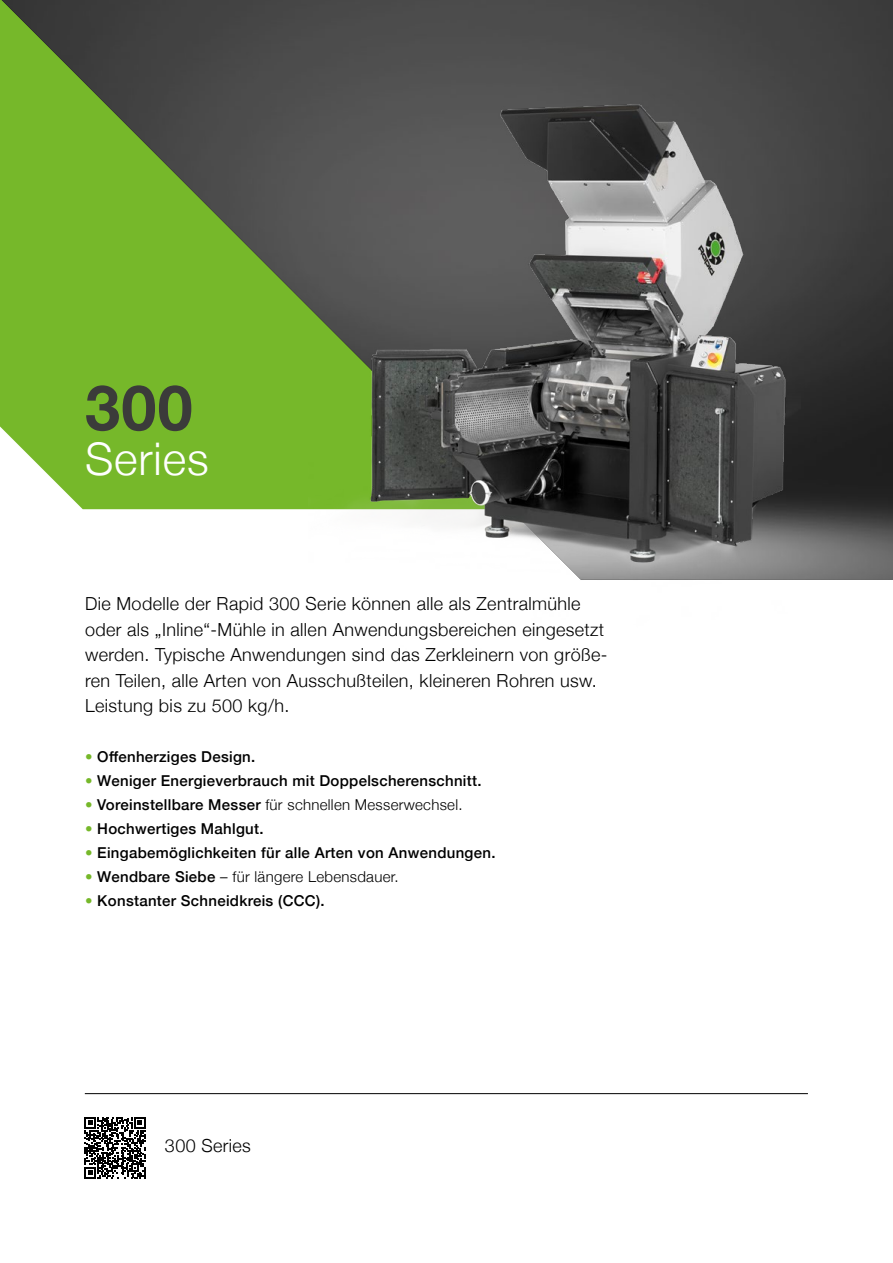
<style>
.page{position:relative;width:893px;height:1263px;background:#fff}
.page>*{position:absolute;margin:0;border:0;box-sizing:border-box;transform-origin:0 0}
.t1{font:700 63px "Helvetica Neue";color:#3b3b3a}
.t2{font:300 45px "Helvetica Neue";letter-spacing:.02em;color:#fff}
.t3{font:300 18px/25.5px "Helvetica Neue";letter-spacing:.02em;color:#000}
.t4{font:500 15px "Helvetica Neue";letter-spacing:.02em;color:#000}
.t5{font:300 15px "Helvetica Neue";letter-spacing:.02em;color:#000}
.s1{color:#76b82a}
.s2{font-weight:500;color:#76b82a}
.s3{font-weight:500}
</style>
<div class="page">
<svg style="left:84px;top:1117px;width:62px;height:61px"></svg>
<hr style="left:85px;top:1093px;width:723px;height:1px;background:#000">
<img style="left:2px;top:0;width:891px;height:580px">
<img style="left:309px;top:0;width:492px;height:580px">
<h1 class="t1" style="left:85px;top:358px;width:109px">300</h1>
<h2 class="t2" style="left:85px;top:423px;width:125px">Series</h2>
<p class="t3" style="left:85px;top:590px;width:524px">Die Modelle der Rapid 300 Serie können alle als Zentralmühle oder als „Inline“-Mühle in allen Anwendungsbereichen eingesetzt werden. Typische Anwendungen sind das Zerkleinern von größe&shy;ren Teilen, alle Arten von Ausschußteilen, kleineren Rohren usw.<br>Leistung bis zu 500 kg/h.</p>
<p class="t4" style="left:85px;top:744px;width:172px"><span class="s1">•</span> Offenherziges Design.</p>
<p class="t4" style="left:85px;top:768px;width:398px"><span class="s1">•</span> Weniger Energieverbrauch mit Doppelscherenschnitt.</p>
<p class="t5" style="left:85px;top:792px;width:379px"><span class="s2">•</span> <span class="s3">Voreinstellbare Messer</span> für schnellen Messerwechsel.</p>
<p class="t4" style="left:85px;top:816px;width:180px"><span class="s1">•</span> Hochwertiges Mahlgut.</p>
<p class="t4" style="left:85px;top:840px;width:412px"><span class="s1">•</span> Eingabemöglichkeiten für alle Arten von Anwendungen.</p>
<p class="t5" style="left:85px;top:864px;width:315px"><span class="s2">•</span> <span class="s3">Wendbare Siebe</span> – für längere Lebensdauer.</p>
<p class="t4" style="left:85px;top:888px;width:241px"><span class="s1">•</span> Konstanter Schneidkreis (CCC).</p>
<p class="t3" style="left:165px;top:1132px;width:87px">300 Series</p>
</div>
